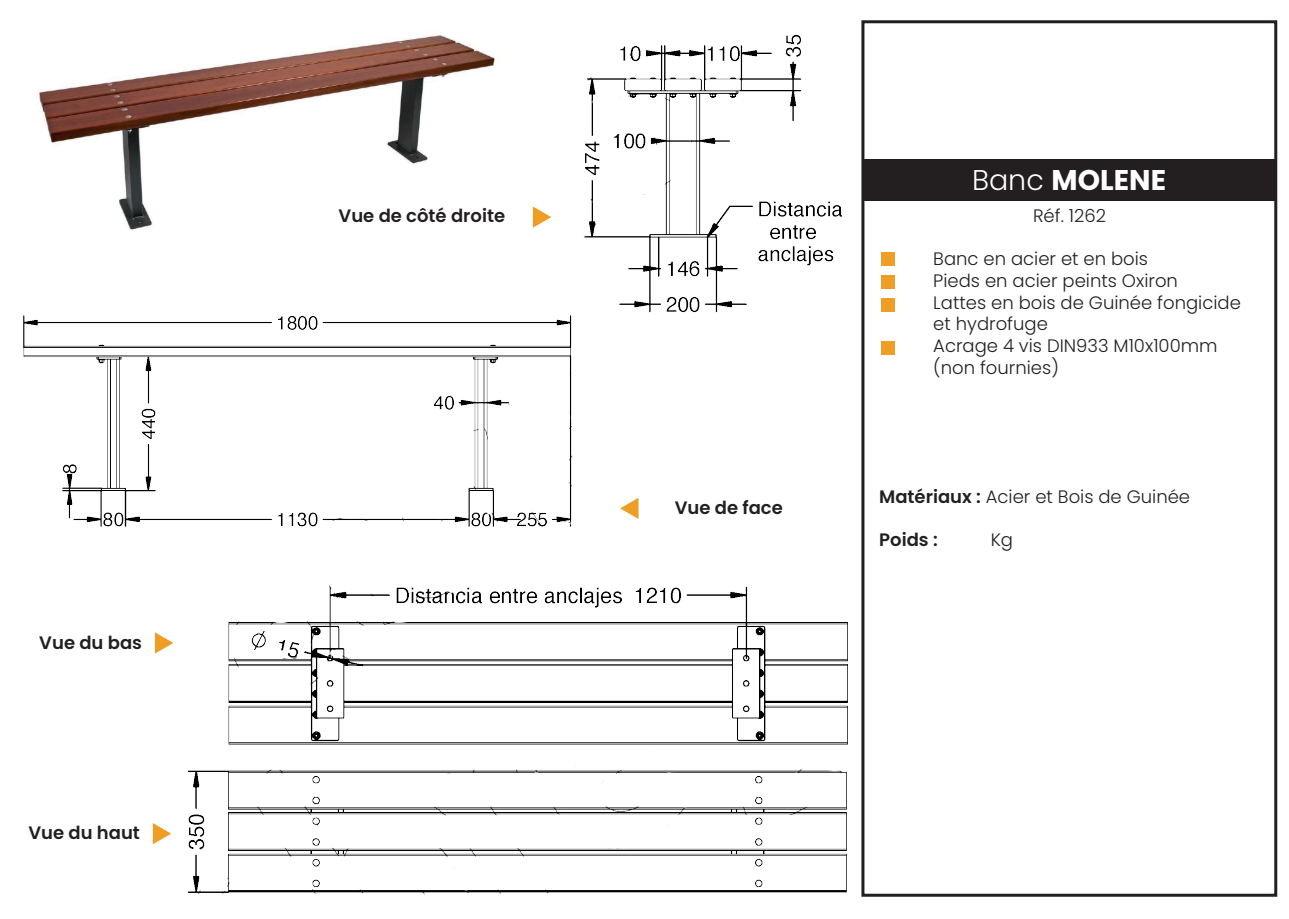
<style>
.page{position:relative;width:1289px;height:919px;background:#fff}
.page>*{position:absolute;margin:0;border:0;box-sizing:border-box;transform-origin:0 0}
.t1{font:700 28.5px "Poppins";color:#fff}
.t2{font:300 18px/21.6px "Poppins";color:#231f20}
.t3{font:600 18px "Poppins";color:#231f20}
.s1{font-weight:300}
.s2{font-weight:600}
</style>
<div class="page">
<img style="left:37px;top:35px;width:458px;height:195px">
<div style="left:861px;top:20px;width:416px;height:876px;border:3px solid #231f20"></div>
<div style="left:862px;top:159px;width:412px;height:42px;background:#231f20"></div>
<svg style="left:620px;top:498px;width:18px;height:21px"></svg>
<svg style="left:153px;top:823px;width:16px;height:21px"></svg>
<div style="left:881px;top:253px;width:13px;height:13px;background:#ee9e25"></div>
<div style="left:881px;top:275px;width:13px;height:13px;background:#ee9e25"></div>
<svg style="left:533px;top:206px;width:18px;height:22px"></svg>
<div style="left:880px;top:298px;width:14px;height:13px;background:#ee9e25"></div>
<div style="left:881px;top:341px;width:13px;height:13px;background:#ee9e25"></div>
<img style="left:583px;top:34px;width:260px;height:279px">
<img style="left:228px;top:570px;width:637px;height:162px">
<img style="left:169px;top:732px;width:706px;height:165px">
<img style="left:23px;top:292px;width:569px;height:235px">
<svg style="left:155px;top:632px;width:18px;height:21px"></svg>
<p class="t3" style="left:39px;top:632px;width:104px">Vue du bas</p>
<p class="t3" style="left:28px;top:822px;width:113px">Vue du haut</p>
<p class="t3" style="left:338px;top:205px;width:168px">Vue de côté droite</p>
<p class="t3" style="left:675px;top:497px;width:110px">Vue de face</p>
<h1 class="t1" style="left:972px;top:164px;width:195px"><span class="s1">Banc</span> MOLENE</h1>
<p class="t2" style="left:1033px;top:205px;width:74px">Réf. 1262</p>
<p class="t2" style="left:933px;top:248px;width:309px">Banc en acier et en bois<br>Pieds en acier peints Oxiron<br>Lattes en bois de Guinée fongicide et hydrofuge<br>Acrage 4 vis DIN933 M10x100mm (non fournies)</p>
<p class="t2" style="left:879px;top:486px;width:312px"><span class="s2">Matériaux :</span> Acier et Bois de Guinée</p>
<p class="t3" style="left:879px;top:529px;width:60px">Poids :</p>
<p class="t2" style="left:990px;top:529px;width:24px">Kg</p>
</div>
